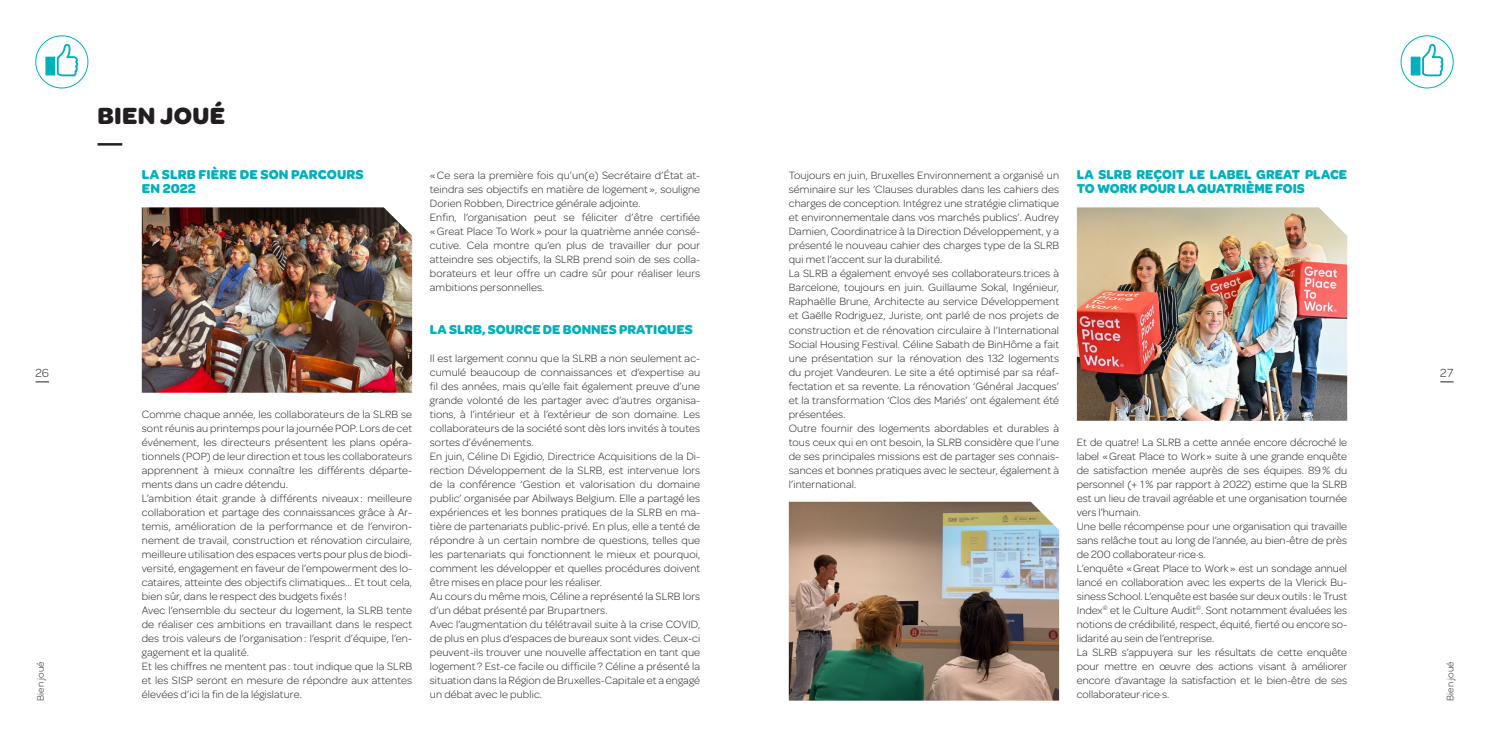
<style>
.page{position:relative;width:1489px;height:745px;background:#fff}
.page>*{position:absolute;margin:0;border:0;box-sizing:border-box;transform-origin:0 0}
.t1{font:700 25px "Omnes";letter-spacing:.01em;color:#231f20}
.t2{font:700 13.75px/14px "Omnes";color:#00b0bc}
.t3{font:300 12.5px "Omnes";color:#231f20}
.t4{font:300 11.25px/14px "Omnes";letter-spacing:.01em;color:#231f20}
.t5{font:300 10px "Omnes";letter-spacing:.01em;color:#231f20}
</style>
<div class="page">
<svg style="left:35px;top:381px;width:14px;height:1px"></svg>
<svg style="left:1440px;top:381px;width:13px;height:1px"></svg>
<hr style="left:97px;top:143px;width:25px;height:2px;background:#231f20">
<div style="left:35px;top:35px;width:53px;height:53px;border:1px solid #00b0bc;border-radius:50%"></div>
<div style="left:45px;top:57px;width:10px;height:18px;background:#00b0bc;border:1px solid #00b0bc"></div>
<svg style="left:56px;top:43px;width:23px;height:34px"></svg>
<img style="left:142px;top:207px;width:270px;height:185px">
<img style="left:1076px;top:207px;width:270px;height:213px">
<img style="left:788px;top:501px;width:271px;height:199px">
<div style="left:1400px;top:35px;width:53px;height:53px;border:1px solid #00b0bc;border-radius:50%"></div>
<div style="left:1410px;top:57px;width:10px;height:18px;background:#00b0bc;border:1px solid #00b0bc"></div>
<svg style="left:1420px;top:43px;width:23px;height:34px"></svg>
<h1 class="t1" style="left:97px;top:97px;width:129px">BIEN JOUÉ</h1>
<p class="t2" style="left:142px;top:167px;width:223px">LA SLRB FIÈRE DE SON PARCOURS<br>EN 2022</p>
<p class="t4" style="left:430px;top:168px;width:272px">«Ce sera la première fois qu’un(e) Secrétaire d’État at&shy;teindra ses objectifs en matière de logement », souligne Dorien Robben, Directrice générale adjointe.<br>Enfin, l’organisation peut se féliciter d’être certifiée «Great Place To Work » pour la quatrième année consé&shy;cutive. Cela montre qu’en plus de travailler dur pour atteindre ses objectifs, la SLRB prend soin de ses colla&shy;borateurs et leur offre un cadre sûr pour réaliser leurs ambitions personnelles.</p>
<p class="t2" style="left:430px;top:321px;width:264px">LA SLRB, SOURCE DE BONNES PRATIQUES</p>
<p class="t4" style="left:430px;top:350px;width:272px">Il est largement connu que la SLRB a non seulement ac&shy;cumulé beaucoup de connaissances et d’expertise au fil des années, mais qu’elle fait également preuve d’une grande volonté de les partager avec d’autres organisa&shy;tions, à l’intérieur et à l’extérieur de son domaine. Les collaborateurs de la société sont dès lors invités à toutes sortes d’événements.<br>En juin, Céline Di Egidio, Directrice Acquisitions de la Di&shy;rection Développement de la SLRB, est intervenue lors de la conférence ‘Gestion et valorisation du domaine public’ organisée par Abilways Belgium. Elle a partagé les expériences et les bonnes pratiques de la SLRB en ma&shy;tière de partenariats public-privé. En plus, elle a tenté de répondre à un certain nombre de questions, telles que les partenariats qui fonctionnent le mieux et pourquoi, comment les développer et quelles procédures doivent être mises en place pour les réaliser.<br>Au cours du même mois, Céline a représenté la SLRB lors d’un débat présenté par Brupartners.<br>Avec l’augmentation du télétravail suite à la crise COVID, de plus en plus d’espaces de bureaux sont vides. Ceux-ci peuvent-ils trouver une nouvelle affectation en tant que logement ? Est-ce facile ou difficile ? Céline a présenté la situation dans la Région de Bruxelles-Capitale et a engagé un débat avec le public.</p>
<p class="t4" style="left:788px;top:168px;width:272px">Toujours en juin, Bruxelles Environnement a organisé un séminaire sur les ‘Clauses durables dans les cahiers des charges de conception. Intégrez une stratégie climatique et environnementale dans vos marchés publics’. Audrey Damien, Coordinatrice à la Direction Développement, y a présenté le nouveau cahier des charges type de la SLRB qui met l’accent sur la durabilité.<br>La SLRB a également envoyé ses collaborateurs.trices à Barcelone, toujours en juin. Guillaume Sokal, Ingénieur, Raphaëlle Brune, Architecte au service Développement et Gaëlle Rodriguez, Juriste, ont parlé de nos projets de construction et de rénovation circulaire à l’International Social Housing Festival. Céline Sabath de BinHôme a fait une présentation sur la rénovation des 132 logements du projet Vandeuren. Le site a été optimisé par sa réaf&shy;fectation et sa revente. La rénovation ‘Général Jacques’ et la transformation ‘Clos des Mariés’ ont également été présentées.<br>Outre fournir des logements abordables et durables à tous ceux qui en ont besoin, la SLRB considère que l’une de ses principales missions est de partager ses connais&shy;sances et bonnes pratiques avec le secteur, également à l’international.</p>
<p class="t2" style="left:1076px;top:167px;width:272px">LA SLRB REÇOIT LE LABEL GREAT PLACE<br>TO WORK POUR LA QUATRIÈME FOIS</p>
<p class="t3" style="left:35px;top:364px;width:15px">26</p>
<p class="t3" style="left:1440px;top:364px;width:15px">27</p>
<p class="t4" style="left:142px;top:406px;width:272px">Comme chaque année, les collaborateurs de la SLRB se sont réunis au printemps pour la journée POP. Lors de cet événement, les directeurs présentent les plans opéra&shy;tionnels (POP) de leur direction et tous les collaborateurs apprennent à mieux connaître les différents départe&shy;ments dans un cadre détendu.<br>L’ambition était grande à différents niveaux : meilleure collaboration et partage des connaissances grâce à Ar&shy;temis, amélioration de la performance et de l’environ&shy;nement de travail, construction et rénovation circulaire, meilleure utilisation des espaces verts pour plus de biodi&shy;versité, engagement en faveur de l’empowerment des lo&shy;cataires, atteinte des objectifs climatiques... Et tout cela, bien sûr, dans le respect des budgets fixés !<br>Avec l’ensemble du secteur du logement, la SLRB tente de réaliser ces ambitions en travaillant dans le respect des trois valeurs de l’organisation : l’esprit d’équipe, l’en&shy;gagement et la qualité.<br>Et les chiffres ne mentent pas : tout indique que la SLRB et les SISP seront en mesure de répondre aux attentes élevées d’ici la fin de la législature.</p>
<p class="t4" style="left:1076px;top:434px;width:272px">Et de quatre! La SLRB a cette année encore décroché le label «Great Place to Work » suite à une grande enquête de satisfaction menée auprès de ses équipes. 89% du personnel (+ 1% par rapport à 2022) estime que la SLRB est un lieu de travail agréable et une organisation tournée vers l’humain.<br>Une belle récompense pour une organisation qui travaille sans relâche tout au long de l’année, au bien-être de près de 200 collaborateur·rice·s.<br>L’enquête «Great Place to Work » est un sondage annuel lancé en collaboration avec les experts de la Vlerick Bu&shy;siness School. L’enquête est basée sur deux outils : le Trust Index<sup>©</sup> et le Culture Audit<sup>©</sup>. Sont notamment évaluées les notions de crédibilité, respect, équité, fierté ou encore so&shy;lidarité au sein de l’entreprise.<br>La SLRB s’appuyera sur les résultats de cette enquête pour mettre en œuvre des actions visant à améliorer encore d’avantage la satisfaction et le bien-être de ses</p>
<p class="t5" style="left:34px;top:700px;width:41px;rotate:-90deg">Bien joué</p>
<p class="t5" style="left:1443px;top:700px;width:41px;rotate:-90deg">Bien joué</p>
<p class="t4" style="left:1076px;top:686px;width:94px">collaborateur·rice·s.</p>
</div>
